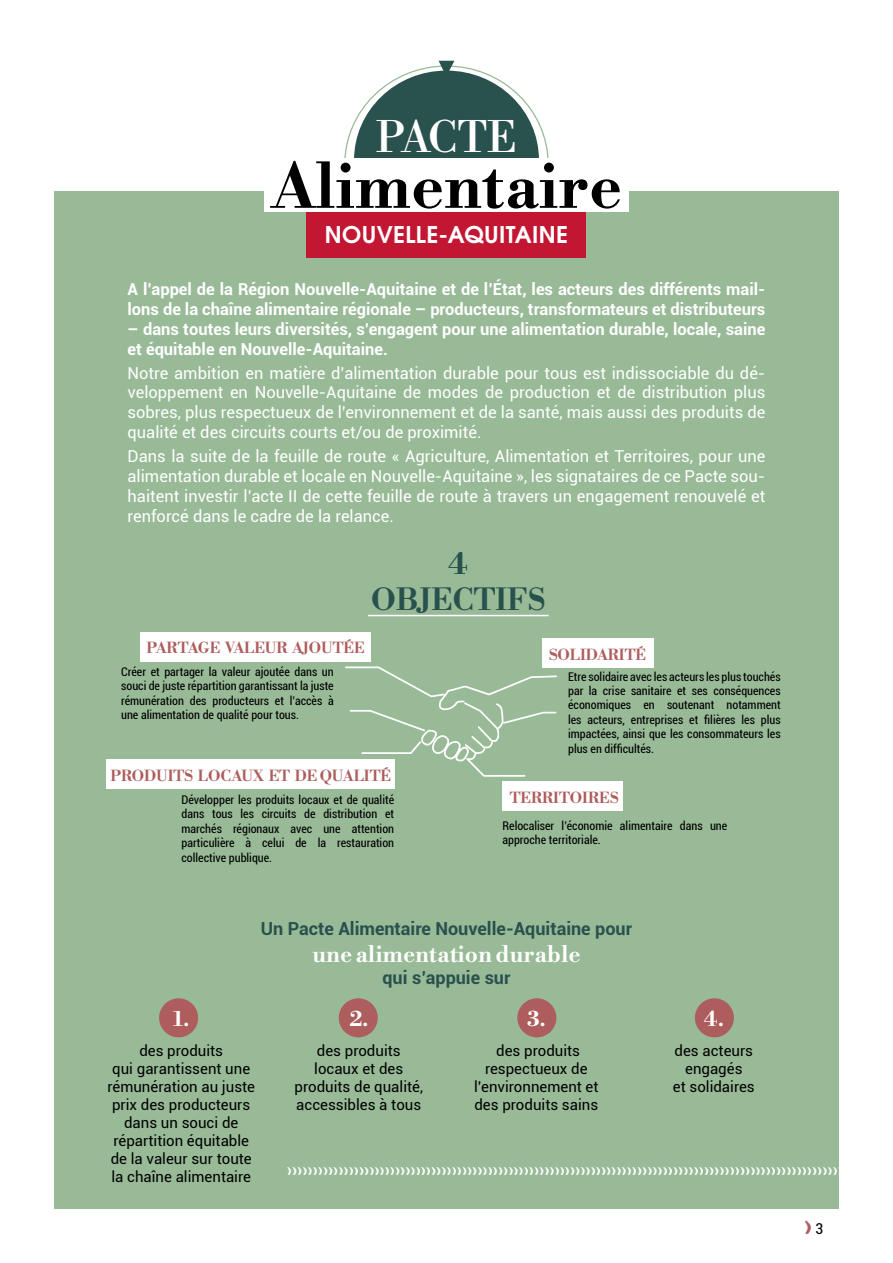
<style>
.page{position:relative;width:893px;height:1263px;background:#fff}
.page>*{position:absolute;margin:0;border:0;box-sizing:border-box;transform-origin:0 0}
.t1{font:700 61.5px "Libre Bodoni";color:#000}
.t2{font:42.45px "Libre Bodoni";letter-spacing:-.025em;color:#fff}
.t3{font:700 30px/36px "Libre Bodoni";color:#28514d;text-align:center}
.t4{font:700 22.95px "Te X Gyre Adventor";letter-spacing:.015em;color:#fff}
.t5{font:700 22.5px "Libre Bodoni";color:#fff}
.t6{font:700 21px "Libre Bodoni";color:#fff}
.t7{font:700 18px "Roboto";color:#29514d}
.t8{font:16.5px/19.8px "Roboto";color:#fff;text-align:justify}
.t9{font:700 16.5px/19.8px "Roboto";color:#fff}
.t10{font:15px/18px "Roboto";color:#000;text-align:center}
.t11{font:700 15px "Libre Bodoni";color:#ad5d5c}
.t12{font:15px "Lion Font Official";color:#ad5d5c}
.t13{font:condensed 12px/14.4px "Roboto";color:#000;text-align:justify}
.t14{font:9px "Lion Font Official";color:#fff}
.s1{color:#29514d}
.s2{font-family:"Roboto";font-stretch:condensed;color:#000}
</style>
<div class="page">
<div style="left:54px;top:191px;width:785px;height:1018px;background:#98ba97"></div>
<div style="left:159px;top:998px;width:39px;height:39px;background:#ad5d5c;border-radius:50%"></div>
<div style="left:339px;top:998px;width:39px;height:39px;background:#ad5d5c;border-radius:50%"></div>
<div style="left:517px;top:998px;width:39px;height:39px;background:#ad5d5c;border-radius:50%"></div>
<div style="left:695px;top:998px;width:39px;height:39px;background:#ad5d5c;border-radius:50%"></div>
<div style="left:106px;top:760px;width:289px;height:29px;background:#fff"></div>
<div style="left:502px;top:781px;width:121px;height:30px;background:#fff"></div>
<div style="left:542px;top:638px;width:111px;height:29px;background:#fff"></div>
<div style="left:140px;top:632px;width:231px;height:30px;background:#fff"></div>
<svg style="left:344px;top:666px;width:214px;height:111px"></svg>
<hr style="left:368px;top:615px;width:181px;height:1px;background:#fff">
<div style="left:307px;top:212px;width:279px;height:46px;background:#c31632"></div>
<div style="left:264px;top:159px;width:365px;height:53px;background:#fff"></div>
<svg style="left:344px;top:61px;width:205px;height:97px"></svg>
<h2 class="t2" style="left:376px;top:113px;width:142px">PACTE</h2>
<h1 class="t1" style="left:271px;top:151px;width:352px">Alimentaire</h1>
<h3 class="t4" style="left:325px;top:214px;width:245px">NOUVELLE-AQUITAINE</h3>
<h3 class="t9" style="left:128px;top:279px;width:639px">A l’appel de la Région Nouvelle-Aquitaine et de l’État, les acteurs des différents mail&shy;lons de la chaîne alimentaire régionale – producteurs, transformateurs et distributeurs</h3>
<h3 class="t9" style="left:128px;top:318px;width:639px">– dans toutes leurs diversités, s’engagent pour une alimentation durable, locale, saine et équitable en Nouvelle-Aquitaine.</h3>
<p class="t8" style="left:128px;top:362px;width:639px">Notre ambition en matière d’alimentation durable pour tous est indissociable du dé&shy;veloppement en Nouvelle-Aquitaine de modes de production et de distribution plus sobres, plus respectueux de l’environnement et de la santé, mais aussi des produits de qualité et des circuits courts et/ou de proximité.</p>
<p class="t8" style="left:128px;top:446px;width:639px">Dans la suite de la feuille de route « Agriculture, Alimentation et Territoires, pour une alimentation durable et locale en Nouvelle-Aquitaine », les signataires de ce Pacte sou&shy;haitent investir l’acte II de cette feuille de route à travers un engagement renouvelé et renforcé dans le cadre de la relance.</p>
<h3 class="t3" style="left:371px;top:547px;width:175px">4<br>OBJEC<span class="s1">T</span>IFS</h3>
<p class="t11" style="left:147px;top:639px;width:219px">PARTAGE VALEUR AJOUTÉE</p>
<p class="t13" style="left:121px;top:664px;width:214px">Créer et partager la valeur ajoutée dans un souci de juste répartition garantissant la juste rémunération des producteurs et l’accès à une alimentation de qualité pour tous.</p>
<p class="t11" style="left:549px;top:646px;width:98px">SOLIDARITÉ</p>
<p class="t13" style="left:568px;top:669px;width:214px">Etre solidaire avec les acteurs les plus touchés par la crise sanitaire et ses conséquences économiques en soutenant notamment les acteurs, entreprises et filières les plus impactées, ainsi que les consommateurs les plus en difficultés.</p>
<p class="t11" style="left:111px;top:767px;width:282px">PRODUITS LOCAUX ET DE QUALITÉ</p>
<p class="t13" style="left:182px;top:792px;width:214px">Développer les produits locaux et de qualité dans tous les circuits de distribution et marchés régionaux avec une attention particulière à celui de la restauration collective publique.</p>
<p class="t11" style="left:510px;top:789px;width:110px">TERRITOIRES</p>
<p class="t13" style="left:502px;top:818px;width:226px">Relocaliser l’économie alimentaire dans une approche territoriale.</p>
<h3 class="t7" style="left:261px;top:916px;width:373px">Un Pacte Alimentaire Nouvelle-Aquitaine pour</h3>
<h3 class="t5" style="left:312px;top:941px;width:270px">une alimentation durable</h3>
<h3 class="t7" style="left:382px;top:964px;width:129px">qui s’appuie sur</h3>
<h3 class="t6" style="left:173px;top:1006px;width:18px">1.</h3>
<p class="t10" style="left:107px;top:1041px;width:149px">des produits<br>qui garantissent une rémunération au juste prix des producteurs dans un souci de répartition équitable de la valeur sur toute la chaîne alimentaire</p>
<h3 class="t6" style="left:349px;top:1006px;width:20px">2.</h3>
<p class="t10" style="left:295px;top:1041px;width:130px">des produits locaux et des produits de qualité, accessibles à tous</p>
<h3 class="t6" style="left:527px;top:1006px;width:20px">3.</h3>
<p class="t10" style="left:474px;top:1041px;width:126px">des produits respectueux de l’environnement et des produits sains</p>
<h3 class="t6" style="left:704px;top:1006px;width:21px">4.</h3>
<p class="t10" style="left:673px;top:1041px;width:83px">des acteurs engagés<br>et solidaires</p>
<p class="t14" style="left:287px;top:1166px;width:609px">AAAAAAAAAAAAAAAAAAAAAAAAAAAAAAAAAAAAAAAAAAAAAAAAAAAAAAAAAAAAAAAAAAAAAAAAAAAAAAAAAAAAAAAAAAAAAAAAAAAAAAAAAAAAAAAAAAAAAA</p>
<p class="t12" style="left:804px;top:1220px;width:21px">A <span class="s2">3</span></p>
</div>
